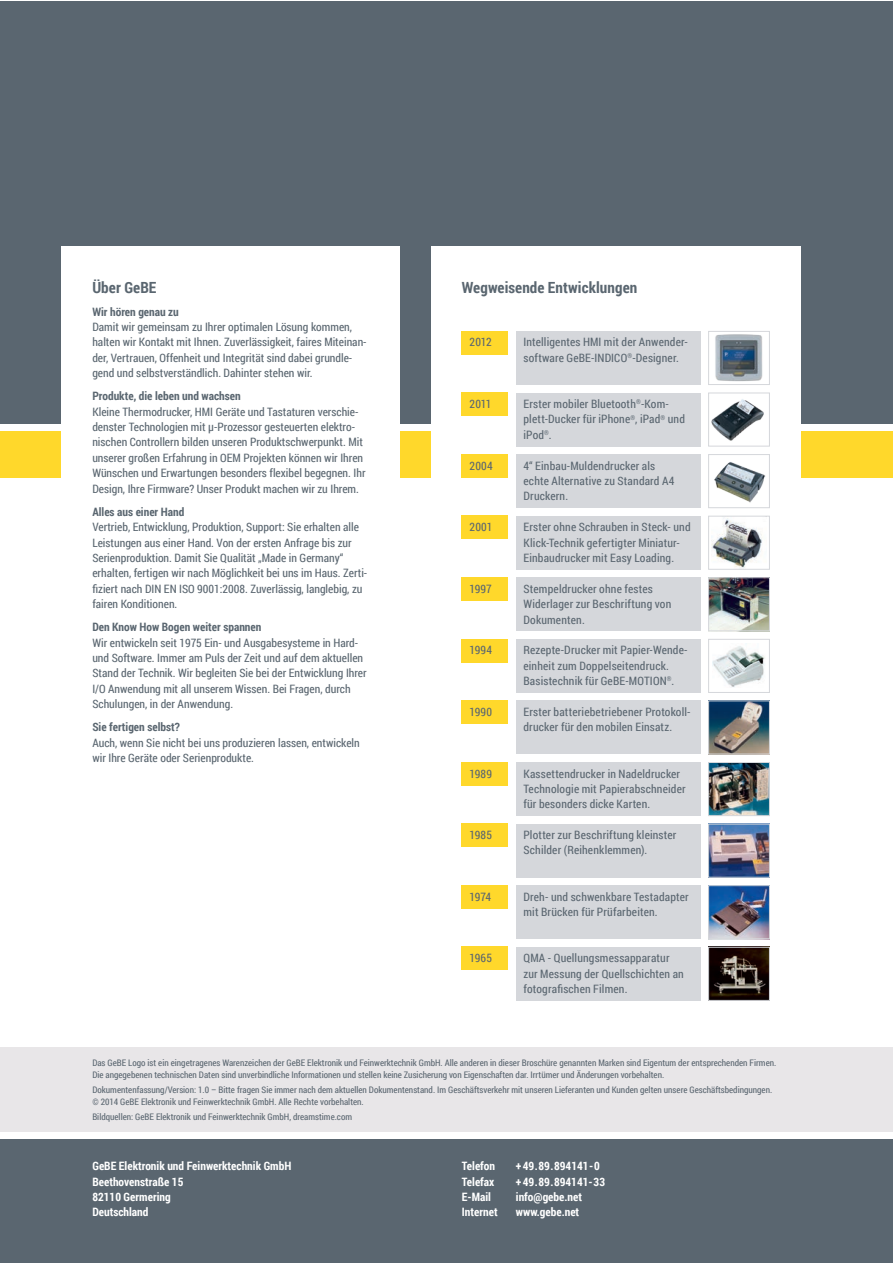
<style>
.page{position:relative;width:893px;height:1263px;background:#fff}
.page>*{position:absolute;margin:0;border:0;box-sizing:border-box;transform-origin:0 0}
.t1{font:700 15.45px "Roboto Condensed";letter-spacing:.005em;color:#5a6670}
.t2{font:11.55px/15.5px "Roboto Condensed";color:#5a6670}
.t3{font:700 11.55px/15.5px "Roboto Condensed";color:#fff}
.t4{font:700 11.55px "Roboto Condensed";color:#5a6670}
.t5{font:9px/11.6px "Roboto Condensed";color:#5a6670}
</style>
<div class="page">
<div style="left:0;top:1139px;width:892px;height:124px;background:#5a6670"></div>
<div style="left:0;top:431px;width:892px;height:46px;background:#ffd82b"></div>
<div style="left:0;top:1px;width:892px;height:422px;background:#5a6670"></div>
<div style="left:0;top:1047px;width:892px;height:84px;background:#e8e6e8"></div>
<div style="left:62px;top:246px;width:338px;height:247px;background:#fff"></div>
<div style="left:431px;top:246px;width:370px;height:247px;background:#fff"></div>
<div style="left:462px;top:331px;width:46px;height:23px;background:#ffd82b"></div>
<div style="left:462px;top:393px;width:46px;height:23px;background:#ffd82b"></div>
<div style="left:462px;top:454px;width:46px;height:23px;background:#ffd82b"></div>
<div style="left:462px;top:516px;width:46px;height:23px;background:#ffd82b"></div>
<div style="left:462px;top:577px;width:46px;height:23px;background:#ffd82b"></div>
<div style="left:462px;top:639px;width:46px;height:23px;background:#ffd82b"></div>
<div style="left:462px;top:700px;width:46px;height:24px;background:#ffd82b"></div>
<div style="left:462px;top:762px;width:46px;height:23px;background:#ffd82b"></div>
<div style="left:462px;top:885px;width:46px;height:23px;background:#ffd82b"></div>
<div style="left:462px;top:947px;width:46px;height:23px;background:#ffd82b"></div>
<div style="left:462px;top:824px;width:46px;height:23px;background:#ffd82b"></div>
<img style="left:715px;top:334px;width:48px;height:48px">
<div style="left:708px;top:331px;width:62px;height:54px;border:1px solid #d5d7db"></div>
<img style="left:711px;top:399px;width:53px;height:42px">
<div style="left:708px;top:393px;width:62px;height:53px;border:1px solid #d5d7db"></div>
<img style="left:714px;top:462px;width:52px;height:41px">
<div style="left:708px;top:454px;width:62px;height:54px;border:1px solid #d5d7db"></div>
<img style="left:711px;top:518px;width:51px;height:50px">
<div style="left:708px;top:516px;width:62px;height:54px;border:1px solid #d5d7db"></div>
<img style="left:710px;top:579px;width:58px;height:50px">
<div style="left:708px;top:577px;width:62px;height:54px;border:1px solid #d5d7db"></div>
<img style="left:713px;top:646px;width:52px;height:41px">
<div style="left:708px;top:639px;width:62px;height:54px;border:1px solid #d5d7db"></div>
<img style="left:710px;top:702px;width:58px;height:50px">
<div style="left:708px;top:700px;width:62px;height:54px;border:1px solid #d5d7db"></div>
<img style="left:710px;top:826px;width:58px;height:49px">
<div style="left:708px;top:824px;width:62px;height:53px;border:1px solid #d5d7db"></div>
<img style="left:710px;top:764px;width:58px;height:50px">
<div style="left:708px;top:762px;width:62px;height:54px;border:1px solid #d5d7db"></div>
<img style="left:710px;top:887px;width:58px;height:50px">
<div style="left:708px;top:885px;width:62px;height:54px;border:1px solid #d5d7db"></div>
<img style="left:710px;top:949px;width:58px;height:50px">
<div style="left:708px;top:947px;width:62px;height:54px;border:1px solid #d5d7db"></div>
<div style="left:516px;top:331px;width:184px;height:54px;background:#d5d7db"></div>
<div style="left:516px;top:393px;width:184px;height:53px;background:#d5d7db"></div>
<div style="left:516px;top:454px;width:184px;height:54px;background:#d5d7db"></div>
<div style="left:516px;top:516px;width:184px;height:54px;background:#d5d7db"></div>
<div style="left:516px;top:577px;width:184px;height:54px;background:#d5d7db"></div>
<div style="left:516px;top:639px;width:184px;height:54px;background:#d5d7db"></div>
<div style="left:516px;top:700px;width:184px;height:54px;background:#d5d7db"></div>
<div style="left:516px;top:762px;width:184px;height:54px;background:#d5d7db"></div>
<div style="left:516px;top:885px;width:184px;height:54px;background:#d5d7db"></div>
<div style="left:516px;top:947px;width:184px;height:54px;background:#d5d7db"></div>
<div style="left:516px;top:824px;width:184px;height:53px;background:#d5d7db"></div>
<h1 class="t1" style="left:92px;top:276px;width:66px">Über GeBE</h1>
<p class="t4" style="left:92px;top:303px;width:88px">Wir hören genau zu</p>
<p class="t2" style="left:92px;top:319px;width:276px">Damit wir gemeinsam zu Ihrer optimalen Lösung kommen, halten wir Kontakt mit Ihnen. Zuverlässigkeit, faires Miteinan&shy;der, Vertrauen, Offenheit und Integrität sind dabei grundle&shy;gend und selbstverständlich. Dahinter stehen wir.</p>
<p class="t4" style="left:92px;top:388px;width:150px">Produkte, die leben und wachsen</p>
<p class="t2" style="left:92px;top:403px;width:275px">Kleine Thermodrucker, HMI Geräte und Tastaturen verschie&shy;denster Technologien mit μ-Prozessor gesteuerten elektro&shy;nischen Controllern bilden unseren Produktschwerpunkt. Mit unserer großen Erfahrung in OEM Projekten können wir Ihren Wünschen und Erwartungen besonders flexibel begegnen. Ihr Design, Ihre Firmware? Unser Produkt machen wir zu Ihrem.</p>
<p class="t4" style="left:92px;top:504px;width:94px">Alles aus einer Hand</p>
<p class="t2" style="left:92px;top:519px;width:276px">Vertrieb, Entwicklung, Produktion, Support: Sie erhalten alle Leistungen aus einer Hand. Von der ersten Anfrage bis zur Serienproduktion. Damit Sie Qualität „Made in Germany“ erhalten, fertigen wir nach Möglichkeit bei uns im Haus. Zerti&shy;fiziert nach DIN EN ISO 9001:2008. Zuverlässig, langlebig, zu fairen Konditionen.</p>
<p class="t4" style="left:92px;top:619px;width:171px">Den Know How Bogen weiter spannen</p>
<p class="t2" style="left:92px;top:634px;width:276px">Wir entwickeln seit 1975 Ein- und Ausgabesysteme in Hard&shy;und Software. Immer am Puls der Zeit und auf dem aktuellen Stand der Technik. Wir begleiten Sie bei der Entwicklung Ihrer I/O Anwendung mit all unserem Wissen. Bei Fragen, durch Schulungen, in der Anwendung.</p>
<p class="t4" style="left:92px;top:719px;width:89px">Sie fertigen selbst?</p>
<p class="t2" style="left:92px;top:734px;width:269px">Auch, wenn Sie nicht bei uns produzieren lassen, entwickeln wir Ihre Geräte oder Serienprodukte.</p>
<h1 class="t1" style="left:462px;top:276px;width:177px">Wegweisende Entwicklungen</h1>
<p class="t2" style="left:470px;top:334px;width:24px">2012</p>
<p class="t2" style="left:470px;top:396px;width:23px">2011</p>
<p class="t2" style="left:470px;top:457px;width:25px">2004</p>
<p class="t2" style="left:470px;top:519px;width:24px">2001</p>
<p class="t2" style="left:470px;top:580px;width:24px">1997</p>
<p class="t2" style="left:470px;top:642px;width:24px">1994</p>
<p class="t2" style="left:470px;top:704px;width:24px">1990</p>
<p class="t2" style="left:470px;top:765px;width:24px">1989</p>
<p class="t2" style="left:470px;top:827px;width:24px">1985</p>
<p class="t2" style="left:470px;top:888px;width:23px">1974</p>
<p class="t2" style="left:470px;top:950px;width:24px">1965</p>
<p class="t2" style="left:523px;top:334px;width:166px">Intelligentes HMI mit der Anwender&shy;software GeBE-INDICO<sup>®</sup>-Designer.</p>
<p class="t2" style="left:523px;top:396px;width:163px">Erster mobiler Bluetooth<sup>®</sup>-Kom&shy;plett-Ducker für iPhone<sup>®</sup>, iPad<sup>®</sup> und iPod<sup>®</sup>.</p>
<p class="t2" style="left:523px;top:457px;width:152px">4“ Einbau-Muldendrucker als echte Alternative zu Standard A4<br>Druckern.</p>
<p class="t2" style="left:523px;top:519px;width:169px">Erster ohne Schrauben in Steck- und<br>Klick-Technik gefertigter Miniatur-<br>Einbaudrucker mit Easy Loading.</p>
<p class="t2" style="left:523px;top:580px;width:149px">Stempeldrucker ohne festes<br>Widerlager zur Beschriftung von<br>Dokumenten.</p>
<p class="t2" style="left:523px;top:642px;width:166px">Rezepte-Drucker mit Papier-Wende&shy;einheit zum Doppelseitendruck.<br>Basistechnik für GeBE-MOTION<sup>®</sup>.</p>
<p class="t2" style="left:523px;top:704px;width:169px">Erster batteriebetriebener Protokoll&shy;drucker für den mobilen Einsatz.</p>
<p class="t2" style="left:523px;top:765px;width:164px">Kassettendrucker in Nadeldrucker<br>Technologie mit Papierabschneider für besonders dicke Karten.</p>
<p class="t2" style="left:523px;top:827px;width:155px">Plotter zur Beschriftung kleinster<br>Schilder (Reihenklemmen).</p>
<p class="t2" style="left:523px;top:888px;width:167px">Dreh- und schwenkbare Testadapter mit Brücken für Prüfarbeiten.</p>
<p class="t2" style="left:523px;top:950px;width:162px">QMA - Quellungsmessapparatur zur Messung der Quellschichten an fotografischen Filmen.</p>
<p class="t5" style="left:92px;top:1057px;width:685px">Das GeBE Logo ist ein eingetragenes Warenzeichen der GeBE Elektronik und Feinwerktechnik GmbH. Alle anderen in dieser Broschüre genannten Marken sind Eigentum der entsprechenden Firmen.<br>Die angegebenen technischen Daten sind unverbindliche Informationen und stellen keine Zusicherung von Eigenschaften dar. Irrtümer und Änderungen vorbehalten.</p>
<p class="t5" style="left:92px;top:1084px;width:681px">Dokumentenfassung/Version: 1.0 – Bitte fragen Sie immer nach dem aktuellen Dokumentenstand. Im Geschäftsverkehr mit unseren Lieferanten und Kunden gelten unsere Geschäftsbedingungen. © 2014 GeBE Elektronik und Feinwerktechnik GmbH. Alle Rechte vorbehalten.</p>
<p class="t5" style="left:92px;top:1111px;width:261px">Bildquellen: GeBE Elektronik und Feinwerktechnik GmbH, dreamstime.com</p>
<p class="t3" style="left:92px;top:1158px;width:201px">GeBE Elektronik und Feinwerktechnik GmbH<br>Beethovenstraße 15<br>82110 Germering<br>Deutschland</p>
<p class="t3" style="left:462px;top:1158px;width:35px">Telefon</p>
<p class="t3" style="left:516px;top:1158px;width:86px">+49.89.894141-0</p>
<p class="t3" style="left:462px;top:1173px;width:34px">Telefax</p>
<p class="t3" style="left:516px;top:1173px;width:91px">+49.89.894141-33</p>
<p class="t3" style="left:462px;top:1189px;width:31px">E-Mail</p>
<p class="t3" style="left:516px;top:1189px;width:68px">info@gebe.net</p>
<p class="t3" style="left:462px;top:1204px;width:37px">Internet</p>
<p class="t3" style="left:516px;top:1204px;width:65px">www.gebe.net</p>
</div>
